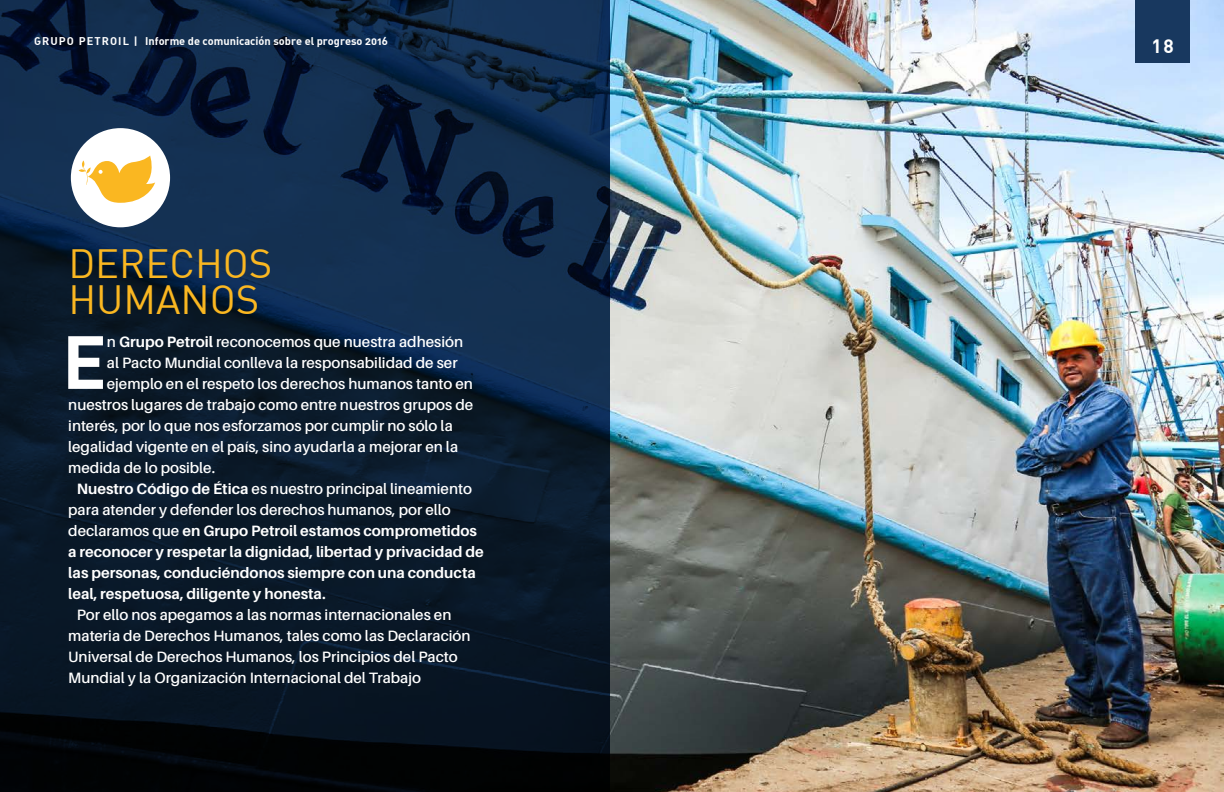
<style>
.page{position:relative;width:1224px;height:792px;background:#fff}
.page>*{position:absolute;margin:0;border:0;box-sizing:border-box;transform-origin:0 0}
.t1{font:74px "DIN Bold Alternate";color:#fff}
.t2{font:40px/36px "DIN";color:#fab721}
.t3{font:19px "DIN Bold";color:#fff}
.t4{font:600 15px/21px "Aileron";color:#fff}
.t5{font:700 15px "Aileron";color:#fff}
.t6{font:11px "DIN Bold Alternate";color:#fff}
.s1{font-weight:700}
.s2{font-weight:600}
</style>
<div class="page">
<img style="left:609px;top:0;width:615px;height:792px">
<svg style="left:0;top:0;width:609px;height:792px;background:#0b1d33"></svg>
<div style="left:1135px;top:0;width:55px;height:63px;background:#18385f"></div>
<div style="left:71px;top:128px;width:99px;height:99px;background:#fff;border-radius:50%"></div>
<svg style="left:79px;top:155px;width:76px;height:48px"></svg>
<p class="t6" style="left:34px;top:34px;width:355px">GRUPO PETROIL | Informe de comunicación sobre el progreso 2016</p>
<h2 class="t2" style="left:68px;top:245px;width:206px">DERECHOS<br>HUMANOS</h2>
<h1 class="t1" style="left:62px;top:314px;width:46px">E</h1>
<p class="t4" style="left:107px;top:331px;width:358px">n <span class="s1">Grupo Petroil</span> reconocemos que nuestra adhesión</p>
<p class="t4" style="left:107px;top:352px;width:352px">al Pacto Mundial conlleva la responsabilidad de ser</p>
<p class="t4" style="left:107px;top:373px;width:368px">ejemplo en el respeto los derechos humanos tanto en</p>
<p class="t4" style="left:68px;top:394px;width:407px">nuestros lugares de trabajo como entre nuestros grupos de</p>
<p class="t4" style="left:68px;top:415px;width:386px">interés, por lo que nos esforzamos por cumplir no sólo la</p>
<p class="t4" style="left:68px;top:436px;width:392px">legalidad vigente en el país, sino ayudarla a mejorar en la</p>
<p class="t4" style="left:68px;top:457px;width:148px">medida de lo posible.</p>
<p class="t4" style="left:77px;top:478px;width:397px"><span class="s1">Nuestro Código de Ética</span> es nuestro principal lineamiento</p>
<p class="t4" style="left:68px;top:499px;width:384px">para atender y defender los derechos humanos, por ello</p>
<p class="t5" style="left:68px;top:522px;width:410px"><span class="s2">declaramos que</span> en Grupo Petroil estamos comprometidos</p>
<p class="t5" style="left:68px;top:543px;width:417px">a reconocer y respetar la dignidad, libertad y privacidad de</p>
<p class="t5" style="left:68px;top:564px;width:409px">las personas, conduciéndonos siempre con una conducta</p>
<p class="t5" style="left:68px;top:585px;width:259px">leal, respetuosa, diligente y honesta.</p>
<p class="t4" style="left:68px;top:604px;width:404px;text-indent:9px">Por ello nos apegamos a las normas internacionales en materia de Derechos Humanos, tales como las Declaración Universal de Derechos Humanos, los Principios del Pacto Mundial y la Organización Internacional del Trabajo</p>
<p class="t3" style="left:1151px;top:34px;width:24px">18</p>
</div>
